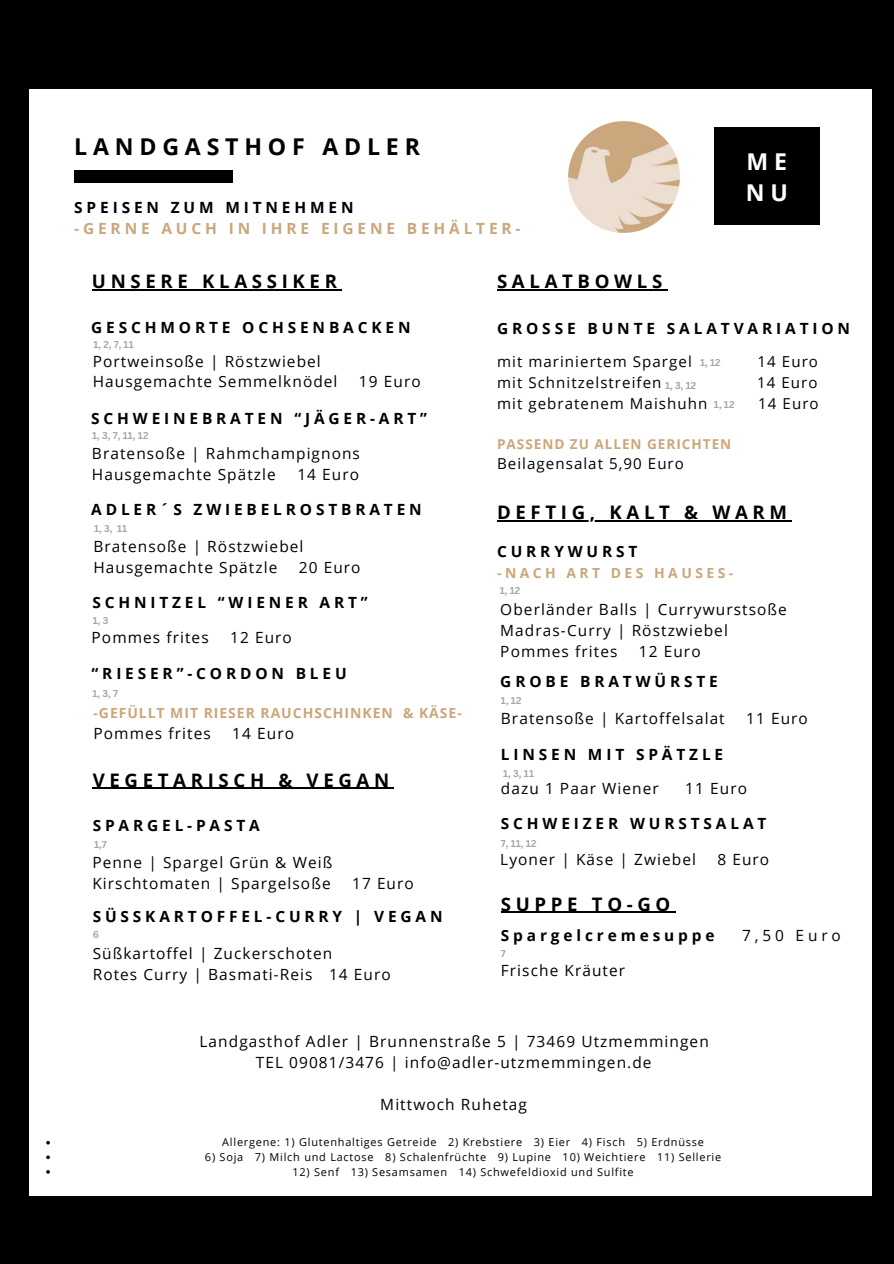
<style>
.page{position:relative;width:894px;height:1264px;background:#fff}
.page>*{position:absolute;margin:0;border:0;box-sizing:border-box;transform-origin:0 0}
.t1{font:700 23.1px "Open Sans";letter-spacing:.25em;color:#000}
.t2{font:700 23.1px/31.8px "Open Sans";color:#fff}
.t3{font:700 18.6px "Open Sans";letter-spacing:.25em;color:#000}
.t4{font:15.45px/20.9px "Open Sans";letter-spacing:.07em;color:#000}
.t5{font:700 15.45px "Open Sans";letter-spacing:.25em;color:#000}
.t6{font:700 15.45px/21.3px "Open Sans";letter-spacing:.25em;color:#caa77c}
.t7{font:15.15px "Open Sans";letter-spacing:.07em;color:#000}
.t8{font:700 13.95px "Open Sans";letter-spacing:.07em;color:#caa77c}
.t9{font:700 13.95px "Open Sans";letter-spacing:.25em;color:#caa77c}
.t10{font:700 13.65px "Open Sans";letter-spacing:.07em;color:#caa77c}
.t11{font:10.95px "Open Sans";letter-spacing:.07em;color:#000}
.t12{font:700 9.75px "Canva Sans";color:#a6a6a6}
.s1{color:#000}
</style>
<div class="page">
<div style="left:0;top:0;width:893px;height:1263px;background:#000"></div>
<div style="left:30px;top:89px;width:840px;height:1106px;background:#fff"></div>
<div style="left:713px;top:127px;width:106px;height:98px;background:#000"></div>
<div style="left:74px;top:170px;width:159px;height:12px;background:#000"></div>
<img style="left:568px;top:121px;width:112px;height:112px">
<hr style="left:92px;top:289px;width:249px;height:1px;background:#000">
<hr style="left:497px;top:289px;width:170px;height:1px;background:#000">
<hr style="left:93px;top:787px;width:301px;height:2px;background:#000">
<hr style="left:497px;top:520px;width:294px;height:1px;background:#000">
<hr style="left:500px;top:911px;width:175px;height:2px;background:#000">
<svg style="left:46px;top:1141px;width:4px;height:3px"></svg>
<svg style="left:46px;top:1155px;width:4px;height:4px"></svg>
<svg style="left:46px;top:1170px;width:4px;height:3px"></svg>
<h1 class="t1" style="left:74px;top:130px;width:347px">LANDGASTHOF ADLER</h1>
<h3 class="t6" style="left:74px;top:196px;width:447px"><span class="s1">SPEISEN ZUM MITNEHMEN<br></span>-GERNE AUCH IN IHRE EIGENE BEHÄLTER-</h3>
<h1 class="t3" style="left:92px;top:268px;width:246px">UNSERE KLASSIKER</h1>
<h2 class="t3" style="left:497px;top:268px;width:167px">SALATBOWLS</h2>
<p class="t2" style="left:745px;top:145px;width:44px">M E<br>N U</p>
<h3 class="t5" style="left:91px;top:316px;width:321px">GESCHMORTE OCHSENBACKEN</h3>
<p class="t4" style="left:93px;top:350px;width:246px">Portweinsoße | Röstzwiebel<br>Hausgemachte Semmelknödel</p>
<p class="t12" style="left:93px;top:338px;width:42px">1, 2, 7, 11</p>
<p class="t4" style="left:359px;top:371px;width:63px">19 Euro</p>
<h5 class="t5" style="left:91px;top:407px;width:337px">SCHWEINEBRATEN “JÄGER-ART”</h5>
<h3 class="t4" style="left:92px;top:442px;width:269px">Bratensoße | Rahmchampignons<br>Hausgemachte Spätzle</h3>
<h5 class="t12" style="left:92px;top:429px;width:58px">1, 3, 7, 11, 12</h5>
<h3 class="t4" style="left:297px;top:463px;width:63px">14 Euro</h3>
<p class="t5" style="left:91px;top:498px;width:332px">ADLER´S ZWIEBELROSTBRATEN</p>
<h5 class="t4" style="left:93px;top:535px;width:211px">Bratensoße | Röstzwiebel<br>Hausgemachte Spätzle</h5>
<p class="t12" style="left:94px;top:521px;width:35px">1, 3, 11</p>
<h5 class="t4" style="left:299px;top:556px;width:63px">20 Euro</h5>
<p class="t5" style="left:92px;top:592px;width:277px">SCHNITZEL “WIENER ART”</p>
<p class="t4" style="left:92px;top:627px;width:119px">Pommes frites</p>
<p class="t4" style="left:230px;top:627px;width:63px">12 Euro</p>
<p class="t5" style="left:92px;top:662px;width:256px">“RIESER”-CORDON BLEU</p>
<p class="t8" style="left:93px;top:703px;width:370px">-GEFÜLLT MIT RIESER RAUCHSCHINKEN &amp; KÄSE-</p>
<p class="t4" style="left:93px;top:722px;width:119px">Pommes frites</p>
<p class="t4" style="left:232px;top:722px;width:63px">14 Euro</p>
<h5 class="t12" style="left:93px;top:614px;width:17px">1, 3</h5>
<h3 class="t12" style="left:92px;top:686px;width:27px">1, 3, 7</h3>
<h2 class="t3" style="left:93px;top:766px;width:298px">VEGETARISCH &amp; VEGAN</h2>
<h3 class="t5" style="left:93px;top:814px;width:169px">SPARGEL-PASTA</h3>
<p class="t4" style="left:92px;top:851px;width:241px">Penne | Spargel Grün &amp; Weiß<br>Kirschtomaten | Spargelsoße</p>
<p class="t12" style="left:94px;top:838px;width:14px">1,7</p>
<p class="t4" style="left:352px;top:872px;width:63px">17 Euro</p>
<p class="t5" style="left:93px;top:905px;width:351px">SÜSSKARTOFFEL-CURRY | VEGAN</p>
<h2 class="t4" style="left:93px;top:942px;width:299px">Süßkartoffel | Zuckerschoten<br>Rotes Curry | Basmati-Reis 14 Euro</h2>
<h5 class="t12" style="left:93px;top:927px;width:8px">6</h5>
<p class="t5" style="left:497px;top:317px;width:354px">GROSSE BUNTE SALATVARIATION</p>
<p class="t7" style="left:497px;top:350px;width:196px">mit mariniertem Spargel</p>
<p class="t7" style="left:757px;top:350px;width:62px">14 Euro</p>
<p class="t7" style="left:497px;top:371px;width:166px">mit Schnitzelstreifen</p>
<p class="t7" style="left:757px;top:371px;width:62px">14 Euro</p>
<p class="t7" style="left:497px;top:392px;width:212px">mit gebratenem Maishuhn</p>
<p class="t7" style="left:758px;top:392px;width:62px">14 Euro</p>
<p class="t10" style="left:497px;top:434px;width:236px">PASSEND ZU ALLEN GERICHTEN</p>
<p class="t7" style="left:497px;top:453px;width:188px">Beilagensalat 5,90 Euro</p>
<h2 class="t12" style="left:700px;top:356px;width:22px">1, 12</h2>
<h5 class="t12" style="left:665px;top:378px;width:33px">1, 3, 12</h5>
<p class="t12" style="left:713px;top:397px;width:22px">1, 12</p>
<h5 class="t3" style="left:497px;top:499px;width:291px">DEFTIG, KALT &amp; WARM</h5>
<h3 class="t5" style="left:497px;top:541px;width:142px">CURRYWURST</h3>
<h3 class="t9" style="left:497px;top:562px;width:238px">-NACH ART DES HAUSES-</h3>
<h3 class="t4" style="left:500px;top:599px;width:288px">Oberländer Balls | Currywurstsoße<br>Madras-Curry | Röstzwiebel<br>Pommes frites</h3>
<h5 class="t12" style="left:499px;top:584px;width:22px">1, 12</h5>
<h3 class="t4" style="left:638px;top:640px;width:63px">12 Euro</h3>
<p class="t5" style="left:500px;top:671px;width:219px">GROBE BRATWÜRSTE</p>
<h5 class="t4" style="left:500px;top:707px;width:225px">Bratensoße | Kartoffelsalat</h5>
<h5 class="t4" style="left:746px;top:707px;width:63px">11 Euro</h5>
<h5 class="t12" style="left:500px;top:693px;width:22px">1, 12</h5>
<h3 class="t5" style="left:500px;top:744px;width:224px">LINSEN MIT SPÄTZLE</h3>
<h5 class="t12" style="left:503px;top:766px;width:32px">1, 3, 11</h5>
<h5 class="t4" style="left:500px;top:777px;width:159px">dazu 1 Paar Wiener</h5>
<h5 class="t4" style="left:685px;top:777px;width:63px">11 Euro</h5>
<p class="t5" style="left:500px;top:813px;width:267px">SCHWEIZER WURSTSALAT</p>
<h5 class="t4" style="left:500px;top:848px;width:197px">Lyoner | Käse | Zwiebel</h5>
<h5 class="t4" style="left:717px;top:848px;width:53px">8 Euro</h5>
<h3 class="t3" style="left:500px;top:890px;width:171px">SUPPE TO-GO</h3>
<h3 class="t5" style="left:500px;top:924px;width:215px">Spargelcremesuppe</h3>
<h3 class="t4" style="left:741px;top:924px;width:100px">7,50 Euro</h3>
<p class="t4" style="left:500px;top:960px;width:126px">Frische Kräuter</p>
<p class="t12" style="left:500px;top:836px;width:37px">7, 11, 12</p>
<p class="t12" style="left:500px;top:946px;width:6px">7</p>
<p class="t4" style="left:199px;top:1030px;width:510px;text-align:center">Landgasthof Adler | Brunnenstraße 5 | 73469 Utzmemmingen<br>TEL 09081/3476 | info@adler-utzmemmingen.de</p>
<h5 class="t4" style="left:380px;top:1093px;width:148px">Mittwoch Ruhetag</h5>
<h3 class="t11" style="left:222px;top:1134px;width:483px">Allergene: 1) Glutenhaltiges Getreide 2) Krebstiere 3) Eier 4) Fisch 5) Erdnüsse</h3>
<h2 class="t11" style="left:205px;top:1149px;width:517px">6) Soja 7) Milch und Lactose 8) Schalenfrüchte 9) Lupine 10) Weichtiere 11) Sellerie</h2>
<p class="t11" style="left:292px;top:1163px;width:342px">12) Senf 13) Sesamsamen 14) Schwefeldioxid und Sulfite</p>
</div>
